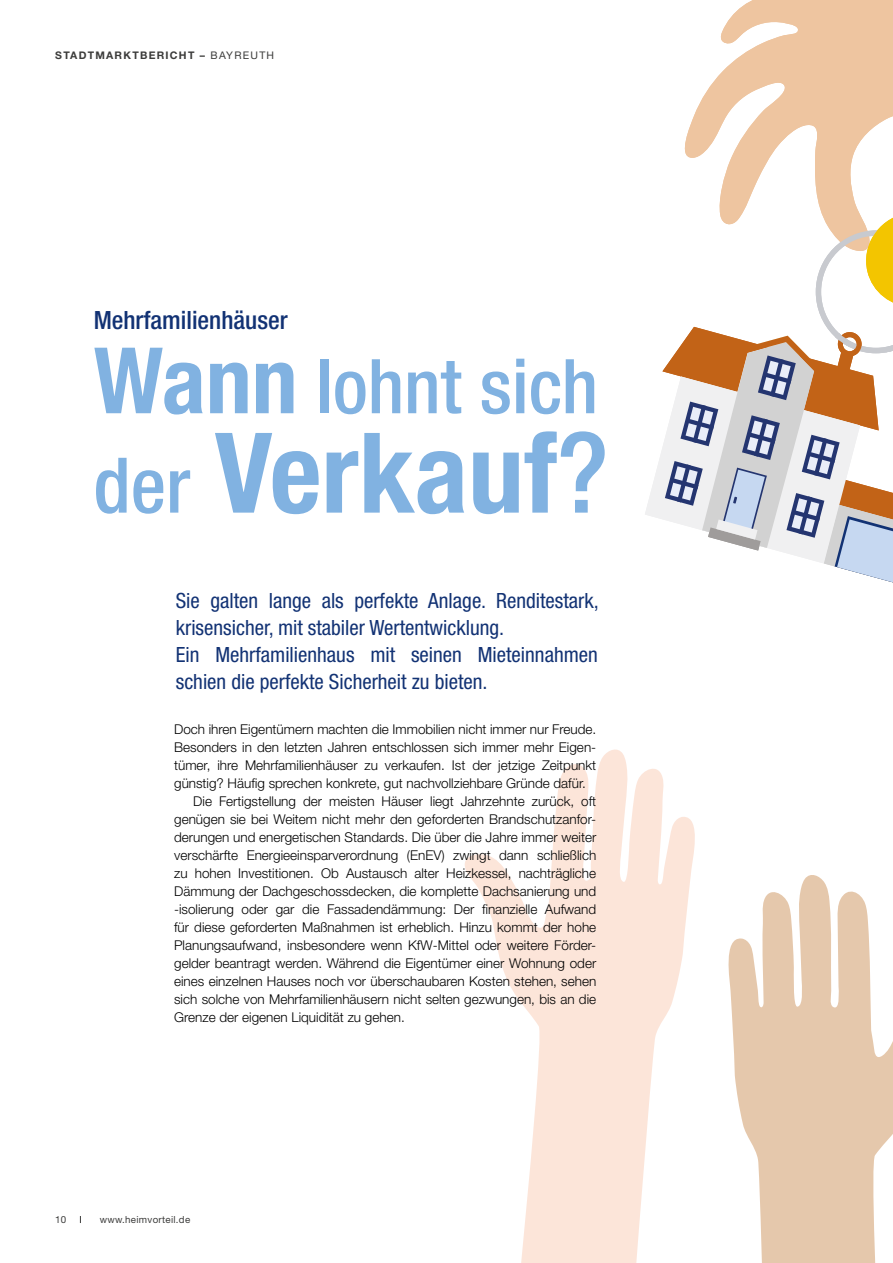
<style>
.page{position:relative;width:893px;height:1263px;background:#fff}
.page>*{position:absolute;margin:0;border:0;box-sizing:border-box;transform-origin:0 0}
.t1{font:700 condensed 111.6px "Helvetica Neue LT Std";color:#81b2e1}
.t2{font:500 condensed 75.6px "Helvetica Neue LT Std";color:#81b2e1}
.t3{font:500 condensed 25.2px "Helvetica Neue LT Std";color:#123274}
.t4{font:condensed 21px/27px "Helvetica Neue LT Std";color:#123274}
.t5{font:300 13.5px "Helvetica Neue LT Std";color:#000}
.t6{font:700 10.5px "Helvetica Neue LT Std";letter-spacing:.12em;color:#3c3c3b}
.t7{font:9.75px "Helvetica Neue LT Std";letter-spacing:.03em;color:#3c3c3b}
.s1{font-weight:400}
.s2{font-weight:700;font-size:91.8px}
.s3{font-weight:500;font-size:76.8px}
.s4{font-weight:500}
</style>
<div class="page">
<svg style="left:728px;top:875px;width:165px;height:388px;fill:#e5c8ac"></svg>
<svg style="left:465px;top:749px;width:230px;height:514px;fill:#fce5d9"></svg>
<svg style="left:684px;top:0;width:209px;height:207px;fill:#eec5a0"></svg>
<svg style="left:645px;top:451px;width:17px;height:68px"></svg>
<svg style="left:662px;top:207px;width:231px;height:376px"></svg>
<p class="t6" style="left:55px;top:48px;width:220px">STADTMARKTBERICHT – <span class="s1">BAYREUTH</span></p>
<h3 class="t3" style="left:94px;top:305px;width:195px">Mehrfamilienhäuser</h3>
<h2 class="t2" style="left:94px;top:341px;width:506px"><span class="s2">Wann</span> lohnt sich</h2>
<h1 class="t1" style="left:94px;top:405px;width:516px"><span class="s3">der</span> Verkauf<span class="s4">?</span></h1>
<h3 class="t4" style="left:176px;top:587px;width:424px">Sie galten lange als perfekte Anlage. Renditestark, krisensicher, mit stabiler Wertentwicklung.<br>Ein Mehrfamilienhaus mit seinen Mieteinnahmen schien die perfekte Sicherheit zu bieten.</h3>
<p class="t5" style="left:174px;top:721px;width:424px">Doch ihren Eigentümern machten die Immobilien nicht immer nur Freude.</p>
<p class="t5" style="left:174px;top:739px;width:424px">Besonders in den letzten Jahren entschlossen sich immer mehr Eigen-</p>
<p class="t5" style="left:174px;top:757px;width:424px">tümer, ihre Mehrfamilienhäuser zu verkaufen. Ist der jetzige Zeitpunkt</p>
<p class="t5" style="left:174px;top:775px;width:413px">günstig? Häufig sprechen konkrete, gut nachvollziehbare Gründe dafür.</p>
<p class="t5" style="left:193px;top:793px;width:404px">Die Fertigstellung der meisten Häuser liegt Jahrzehnte zurück, oft</p>
<p class="t5" style="left:174px;top:811px;width:424px">genügen sie bei Weitem nicht mehr den geforderten Brandschutzanfor-</p>
<p class="t5" style="left:174px;top:829px;width:424px">derungen und energetischen Standards. Die über die Jahre immer weiter</p>
<p class="t5" style="left:174px;top:847px;width:424px">verschärfte Energieeinsparverordnung (EnEV) zwingt dann schließlich</p>
<p class="t5" style="left:174px;top:865px;width:424px">zu hohen Investitionen. Ob Austausch alter Heizkessel, nachträgliche</p>
<p class="t5" style="left:174px;top:883px;width:424px">Dämmung der Dachgeschossdecken, die komplette Dachsanierung und</p>
<p class="t5" style="left:174px;top:901px;width:424px">-isolierung oder gar die Fassadendämmung: Der finanzielle Aufwand</p>
<p class="t5" style="left:174px;top:919px;width:424px">für diese geforderten Maßnahmen ist erheblich. Hinzu kommt der hohe</p>
<p class="t5" style="left:174px;top:937px;width:424px">Planungsaufwand, insbesondere wenn KfW-Mittel oder weitere Förder-</p>
<p class="t5" style="left:174px;top:955px;width:424px">gelder beantragt werden. Während die Eigentümer einer Wohnung oder</p>
<p class="t5" style="left:174px;top:973px;width:424px">eines einzelnen Hauses noch vor überschaubaren Kosten stehen, sehen</p>
<p class="t5" style="left:174px;top:991px;width:424px">sich solche von Mehrfamilienhäusern nicht selten gezwungen, bis an die</p>
<p class="t5" style="left:174px;top:1009px;width:232px">Grenze der eigenen Liquidität zu gehen.</p>
<p class="t7" style="left:55px;top:1214px;width:13px">10</p>
<p class="t7" style="left:100px;top:1214px;width:92px">www.heimvorteil.de</p>
</div>
